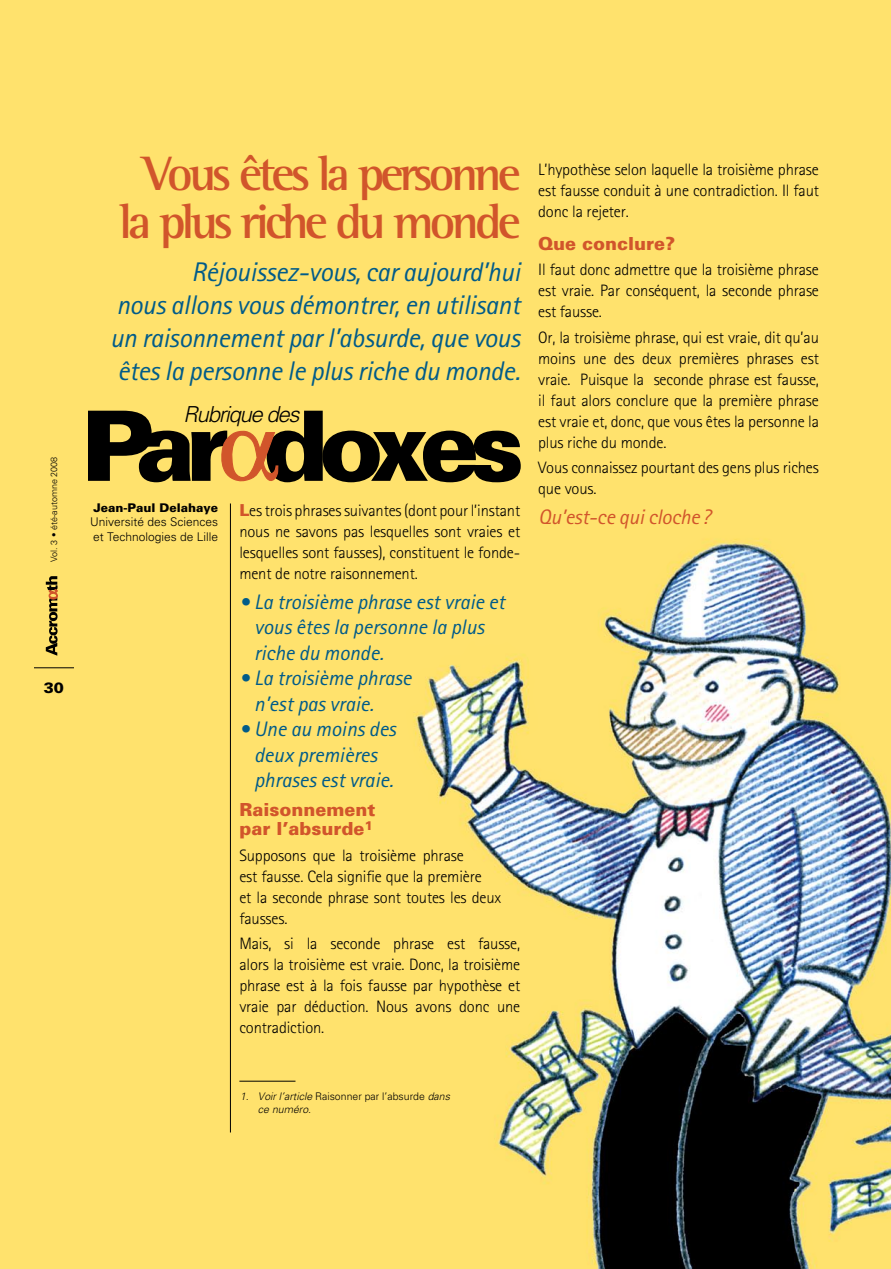
<style>
.page{position:relative;width:891px;height:1269px;background:#ffe26d}
.page>*{position:absolute;margin:0;border:0;box-sizing:border-box;transform-origin:0 0}
.t1{font:700 49.5px/48px "Rotis Semi Serif";letter-spacing:-.08em;color:#d1552b;text-align:center}
.t2{font:italic 27px/33px "Rotis Sans Serif";letter-spacing:-.01em;color:#005b89;text-align:justify}
.t3{font:italic 300 22.05px "Univers";letter-spacing:-.06em;color:#000}
.t4{font:italic 21px/25.5px "Rotis Sans Serif";color:#005b89}
.t5{font:italic 21px "Rotis Sans Serif";letter-spacing:-.01em;color:#d1552b}
.t6{font:900 18px/19.5px "Univers";color:#d1552b}
.t7{font:300 16.5px/21px "Rotis Sans Serif";letter-spacing:-.01em;color:#000;text-align:justify}
.t8{font:900 15px "Univers";color:#000}
.t9{font:300 12px/14.4px "Univers";color:#000}
.t10{font:900 12px "Univers";color:#000}
.t11{font:italic 300 10.5px/13.5px "Univers";color:#000}
.t12{font:300 9px "Univers";color:#000}
.s1{font-family:"Univers";font-weight:900;color:#d1552b}
.s2{font-style:normal}
</style>
<div class="page">
<hr style="left:34px;top:668px;width:40px;height:1px;background:#000">
<svg style="left:46px;top:576px;width:12px;height:80px"></svg>
<img style="left:413px;top:539px;width:478px;height:730px">
<svg style="left:89px;top:411px;width:432px;height:72px"></svg>
<hr style="left:239px;top:1081px;width:57px;height:1px;background:#000">
<hr style="left:230px;top:504px;width:1px;height:628px;background:#000">
<p class="t12" style="left:48px;top:562px;width:107px;rotate:-90deg">Vol. 3 • été-automne 2008</p>
<p class="t8" style="left:44px;top:678px;width:22px">30</p>
<h1 class="t1" style="left:120px;top:149px;width:403px">Vous êtes la personne la plus riche du monde</h1>
<h2 class="t2" style="left:110px;top:255px;width:412px;text-indent:82px">Réjouissez-vous, car aujourd’hui nous allons vous démontrer, en utilisant un raisonnement par l’absurde, que vous êtes la personne le plus riche du monde.</h2>
<h3 class="t3" style="left:183px;top:401px;width:118px">Rubrique des</h3>
<p class="t10" style="left:93px;top:500px;width:126px">Jean-Paul Delahaye</p>
<p class="t9" style="left:90px;top:515px;width:130px">Université des Sciences et Technologies de Lille</p>
<p class="t7" style="left:239px;top:500px;width:282px"><span class="s1">L</span>es trois phrases suivantes (dont pour l’instant nous ne savons pas lesquelles sont vraies et lesquelles sont fausses), constituent le fonde&shy;ment de notre raisonnement.</p>
<p class="t4" style="left:254px;top:589px;width:252px;text-indent:-15px">• La troisième phrase est vraie et vous êtes la personne la plus riche du monde.</p>
<p class="t4" style="left:254px;top:666px;width:159px;text-indent:-15px">• La troisième phrase n’est pas vraie.</p>
<p class="t4" style="left:239px;top:717px;width:158px;text-align:center">• Une au moins des deux premières phrases est vraie.</p>
<p class="t6" style="left:239px;top:799px;width:138px">Raisonnement par l’absurde<sup>1</sup></p>
<p class="t7" style="left:239px;top:845px;width:263px;text-align:left">Supposons que la troisième phrase<br>est fausse. Cela signifie que la première<br>et la seconde phrase sont toutes les deux fausses.</p>
<p class="t7" style="left:239px;top:933px;width:282px">Mais, si la seconde phrase est fausse, alors la troisième est vraie. Donc, la troisième phrase est à la fois fausse par hypothèse et vraie par déduction. Nous avons donc une contradiction.</p>
<p class="t7" style="left:538px;top:159px;width:282px">L’hypothèse selon laquelle la troisième phrase est fausse conduit à une contradiction. Il faut donc la rejeter.</p>
<p class="t6" style="left:538px;top:233px;width:138px">Que conclure?</p>
<p class="t7" style="left:538px;top:259px;width:282px">Il faut donc admettre que la troisième phrase est vraie. Par conséquent, la seconde phrase est fausse.</p>
<p class="t7" style="left:538px;top:327px;width:282px">Or, la troisième phrase, qui est vraie, dit qu’au moins une des deux premières phrases est vraie. Puisque la seconde phrase est fausse, il faut alors conclure que la première phrase est vraie et, donc, que vous êtes la personne la plus riche du monde.</p>
<p class="t7" style="left:538px;top:457px;width:282px">Vous connaissez pourtant des gens plus riches que vous.</p>
<p class="t5" style="left:538px;top:505px;width:174px">Qu’est-ce qui cloche?</p>
<p class="t11" style="left:258px;top:1089px;width:193px;text-indent:-18px">1. Voir l’article <span class="s2">Raisonner par l’absurde</span> dans ce numéro.</p>
</div>
